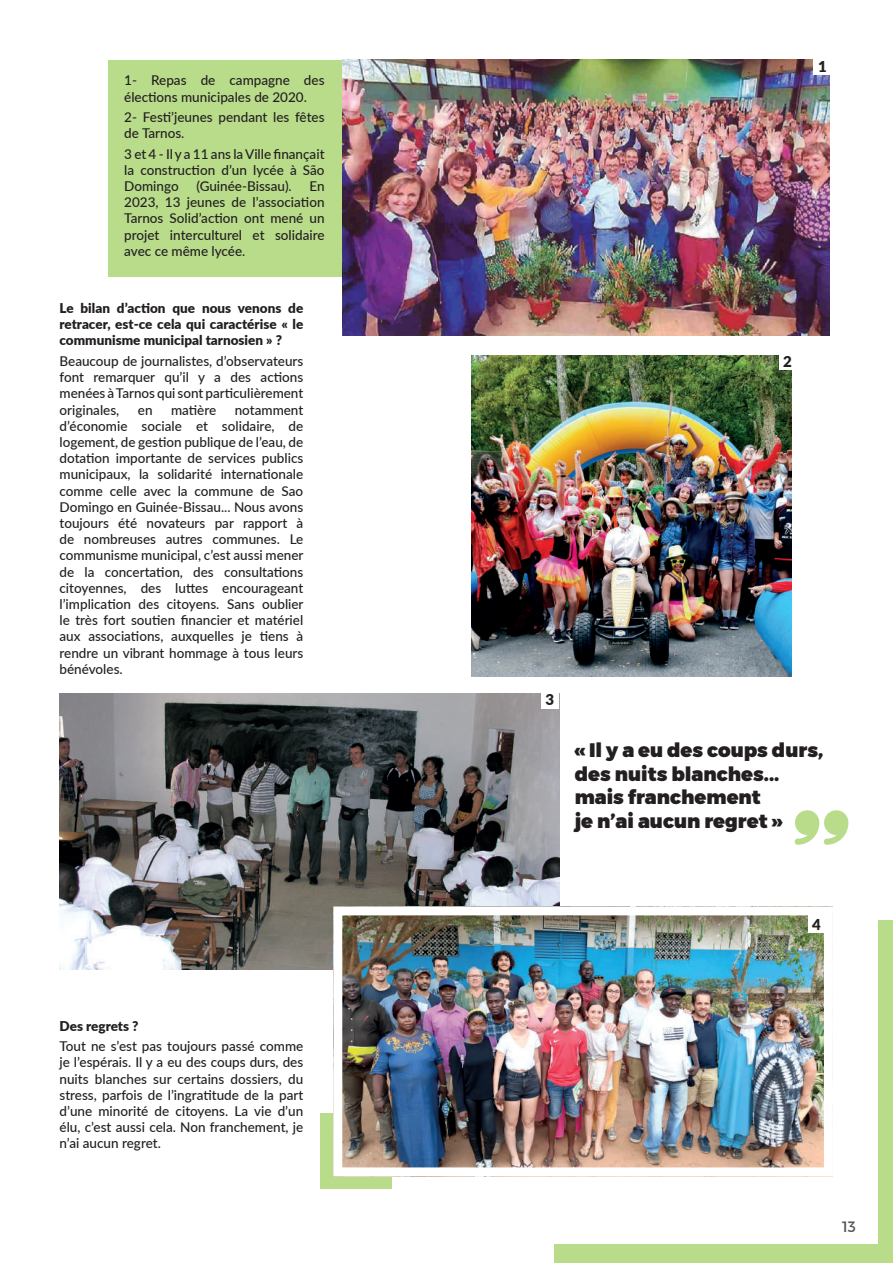
<style>
.page{position:relative;width:893px;height:1263px;background:#fff}
.page>*{position:absolute;margin:0;border:0;box-sizing:border-box;transform-origin:0 0}
.t1{font:900 19.5px/23.4px "Montserrat";color:#231f20}
.t2{font:900 15px "Lato";color:#231f20}
.t3{font:15px "Montserrat";color:#57585a}
.t4{font:500 13.5px/16.2px "Lato";color:#231f20;text-align:justify}
.t5{font:900 13.5px/16.2px "Lato";color:#231f20;text-align:justify}
</style>
<div class="page">
<div style="left:554px;top:920px;width:339px;height:343px;background:#b9dc8b"></div>
<div style="left:0;top:19px;width:877px;height:1225px;background:#fff"></div>
<img style="left:60px;top:693px;width:499px;height:276px">
<svg style="left:795px;top:810px;width:53px;height:35px"></svg>
<div style="left:108px;top:60px;width:455px;height:216px;background:#b9dc8b"></div>
<img style="left:343px;top:60px;width:486px;height:276px">
<div style="left:320px;top:1113px;width:72px;height:76px;background:#b9dc8b"></div>
<img style="left:343px;top:916px;width:480px;height:250px">
<div style="left:333px;top:906px;width:500px;height:270px;border:9px solid #fff"></div>
<img style="left:472px;top:355px;width:319px;height:322px">
<div style="left:814px;top:56px;width:17px;height:19px;background:#fff"></div>
<div style="left:779px;top:351px;width:17px;height:19px;background:#fff"></div>
<div style="left:541px;top:689px;width:17px;height:19px;background:#fff"></div>
<div style="left:808px;top:913px;width:17px;height:20px;background:#fff"></div>
<p class="t4" style="left:124px;top:72px;width:202px">1- Repas de campagne des élections municipales de 2020.</p>
<p class="t4" style="left:124px;top:108px;width:202px">2- Festi’jeunes pendant les fêtes de Tarnos.</p>
<p class="t4" style="left:124px;top:145px;width:202px">3 et 4 - Il y a 11 ans la Ville finançait la construction d’un lycée à São Domingo</p>
<p class="t4" style="left:196px;top:177px;width:97px">(Guinée-Bissau).</p>
<p class="t4" style="left:124px;top:177px;width:202px;text-indent:185px">En 2023, 13 jeunes de l’association Tarnos Solid’action ont mené un projet interculturel et solidaire avec ce même lycée.</p>
<p class="t5" style="left:60px;top:299px;width:245px">Le bilan d’action que nous venons de retracer, est-ce cela qui caractérise « le communisme municipal tarnosien » ?</p>
<p class="t4" style="left:60px;top:352px;width:245px">Beaucoup de journalistes, d’observateurs font remarquer qu’il y a des actions menées à Tarnos qui sont particulièrement originales,</p>
<p class="t4" style="left:138px;top:401px;width:16px">en</p>
<p class="t4" style="left:171px;top:401px;width:47px">matière</p>
<p class="t4" style="left:60px;top:401px;width:246px;text-indent:175px">notamment d’économie sociale et solidaire, de logement, de gestion publique de l’eau, de dotation importante de services publics municipaux, la solidarité internationale comme celle avec la commune de Sao Domingo en Guinée-Bissau... Nous avons toujours été novateurs par rapport à de nombreuses autres communes. Le communisme municipal, c’est aussi mener de la concertation, des consultations citoyennes, des luttes encourageant l’implication des citoyens. Sans oublier le très fort soutien financier et matériel aux associations, auxquelles je tiens à rendre un vibrant hommage à tous leurs bénévoles.</p>
<p class="t5" style="left:60px;top:1017px;width:81px">Des regrets ?</p>
<p class="t4" style="left:60px;top:1037px;width:245px">Tout ne s’est pas toujours passé comme je l’espérais. Il y a eu des coups durs, des nuits blanches sur certains dossiers, du stress, parfois de l’ingratitude de la part d’une minorité de citoyens. La vie d’un élu, c’est aussi cela. Non franchement, je n’ai aucun regret.</p>
<p class="t2" style="left:818px;top:55px;width:10px">1</p>
<p class="t2" style="left:783px;top:350px;width:10px">2</p>
<p class="t2" style="left:545px;top:689px;width:10px">3</p>
<h1 class="t1" style="left:575px;top:739px;width:250px">« Il y a eu des coups durs, des nuits blanches... mais franchement<br>je n’ai aucun regret »</h1>
<p class="t2" style="left:812px;top:913px;width:10px">4</p>
<p class="t3" style="left:842px;top:1214px;width:15px">13</p>
</div>
